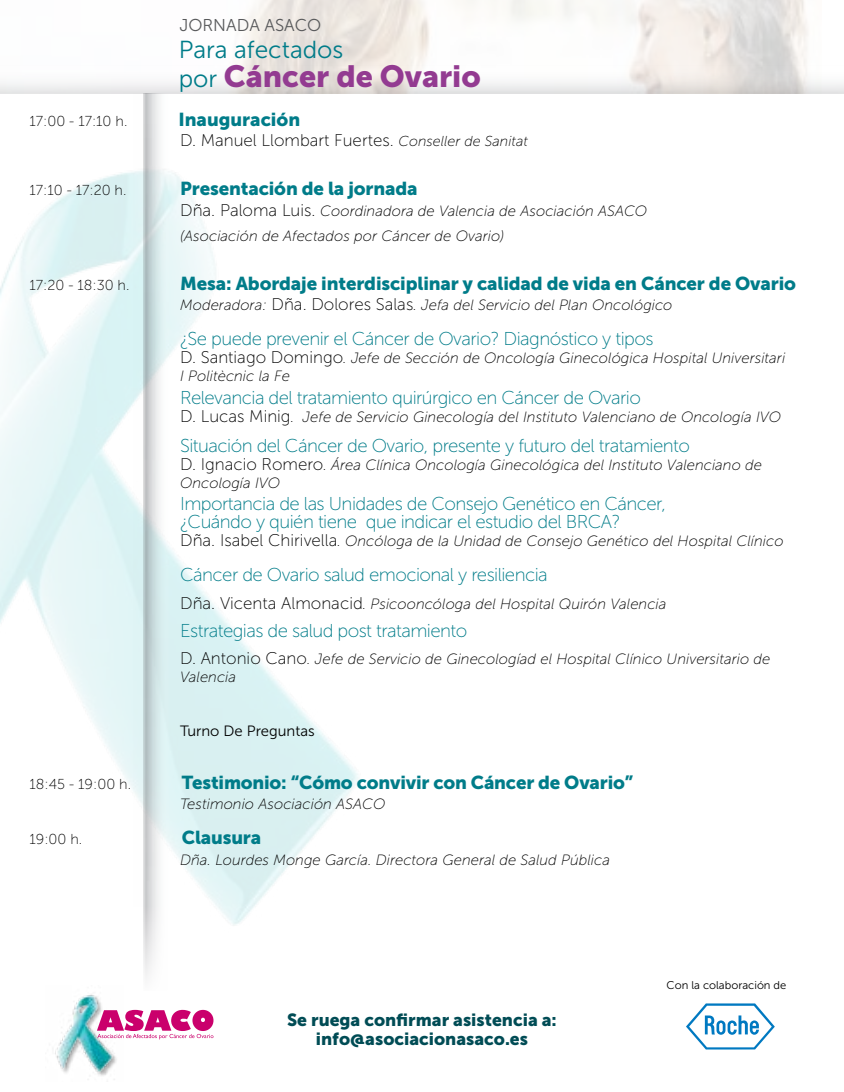
<style>
.page{position:relative;width:844px;height:1092px;background:#fff}
.page>*{position:absolute;margin:0;border:0;box-sizing:border-box;transform-origin:0 0}
.t1{font:30.45px "Museo Sans 900";color:#933b91}
.t2{font:24.5px "Museo Sans 300";color:#007c89}
.t3{font:18.55px/17.8px "Museo Sans 100";letter-spacing:-.03em;color:#007c89}
.t4{font:18.55px "Museo Sans 900";letter-spacing:-.005em;color:#007c89}
.t5{font:17.5px/19.2px "Museo Sans 900";color:#004c55;text-align:center}
.t6{font:17.15px "Museo Sans 300";color:#58595b}
.t7{font:16.97px "Museo Sans 100";color:#000}
.t8{font:italic 14.88px/17.8px "Museo Sans 100";color:#000}
.t9{font:14.88px "Museo Sans 300";color:#000}
.t10{font:14.35px "Museo Sans 100";color:#000}
.t11{font:11.2px "Museo Sans 300";color:#000}
.s1{font-family:"Museo Sans 300";font-size:24.5px;color:#007c89}
.s2{font-style:italic;font-size:14.35px}
.s3{font-style:normal;font-size:16.97px}
</style>
<div class="page">
<svg style="left:686px;top:1003px;width:88px;height:46px"></svg>
<img style="left:55px;top:985px;width:62px;height:95px">
<svg style="left:97px;top:1009px;width:116px;height:30px"></svg>
<img style="left:133px;top:94px;width:36px;height:896px">
<p class="t6" style="left:179px;top:16px;width:143px">JORNADA ASACO</p>
<h2 class="t2" style="left:179px;top:36px;width:166px">Para afectados</h2>
<h1 class="t1" style="left:179px;top:59px;width:303px"><span class="s1">por</span> Cáncer de Ovario</h1>
<p class="t10" style="left:30px;top:113px;width:99px">17:00 - 17:10 h.</p>
<p class="t4" style="left:178px;top:109px;width:123px">Inauguración</p>
<p class="t7" style="left:180px;top:131px;width:349px">D. Manuel Llombart Fuertes. <span class="s2">Conseller de Sanitat</span></p>
<p class="t10" style="left:30px;top:183px;width:98px">17:10 - 17:20 h.</p>
<p class="t4" style="left:180px;top:178px;width:239px">Presentación de la jornada</p>
<p class="t8" style="left:180px;top:198px;width:468px;line-height:25px"><span class="s3">Dña. Paloma Luis.</span> Coordinadora de Valencia de Asociación ASACO (Asociación de Afectados por Cáncer de Ovario)</p>
<p class="t10" style="left:30px;top:277px;width:101px">17:20 - 18:30 h.</p>
<p class="t4" style="left:180px;top:273px;width:617px">Mesa: Abordaje interdisciplinar y calidad de vida en Cáncer de Ovario</p>
<p class="t8" style="left:180px;top:296px;width:494px">Moderadora: <span class="s3">Dña. Dolores Salas</span>. Jefa del Servicio del Plan Oncológico</p>
<p class="t3" style="left:180px;top:330px;width:474px">¿Se puede prevenir el Cáncer de Ovario? Diagnóstico y tipos</p>
<p class="t8" style="left:180px;top:349px;width:606px"><span class="s3">D. Santiago Domingo</span>. Jefe de Sección de Oncología Ginecológica Hospital Universitari<br>I Politècnic la Fe</p>
<p class="t3" style="left:180px;top:389px;width:462px">Relevancia del tratamiento quirúrgico en Cáncer de Ovario</p>
<p class="t8" style="left:180px;top:408px;width:602px"><span class="s3">D. Lucas Minig</span>. Jefe de Servicio Ginecología del Instituto Valenciano de Oncología IVO</p>
<p class="t3" style="left:180px;top:436px;width:511px">Situación del Cáncer de Ovario, presente y futuro del tratamiento</p>
<p class="t8" style="left:180px;top:456px;width:583px"><span class="s3">D. Ignacio Romero</span>. Área Clínica Oncología Ginecológica del Instituto Valenciano de<br>Oncología IVO</p>
<p class="t3" style="left:180px;top:495px;width:487px">Importancia de las Unidades de Consejo Genético en Cáncer, ¿Cuándo y quién tiene que indicar el estudio del BRCA?</p>
<p class="t8" style="left:180px;top:532px;width:605px"><span class="s3">Dña. Isabel Chirivella</span>. Oncóloga de la Unidad de Consejo Genético del Hospital Clínico</p>
<p class="t3" style="left:180px;top:566px;width:369px">Cáncer de Ovario salud emocional y resiliencia</p>
<p class="t8" style="left:180px;top:595px;width:487px"><span class="s3">Dña. Vicenta Almonacid</span>. Psicooncóloga del Hospital Quirón Valencia</p>
<p class="t3" style="left:180px;top:621px;width:289px">Estrategias de salud post tratamiento</p>
<p class="t8" style="left:180px;top:650px;width:591px"><span class="s3">D. Antonio Cano</span>. Jefe de Servicio de Ginecologíad el Hospital Clínico Universitario de<br>Valencia</p>
<p class="t9" style="left:180px;top:722px;width:136px">Turno De Preguntas</p>
<p class="t10" style="left:30px;top:776px;width:103px">18:45 - 19:00 h.</p>
<p class="t4" style="left:182px;top:771px;width:452px">Testimonio: “Cómo convivir con Cáncer de Ovario”</p>
<p class="t8" style="left:180px;top:795px;width:207px">Testimonio Asociación ASACO</p>
<p class="t10" style="left:30px;top:831px;width:54px">19:00 h.</p>
<p class="t4" style="left:182px;top:827px;width:81px">Clausura</p>
<p class="t8" style="left:180px;top:850px;width:431px">Dña. Lourdes Monge García. Directora General de Salud Pública</p>
<p class="t5" style="left:287px;top:1009px;width:271px">Se ruega confirmar asistencia a: info@asociacionasaco.es</p>
<p class="t11" style="left:666px;top:979px;width:121px">Con la colaboración de</p>
</div>
